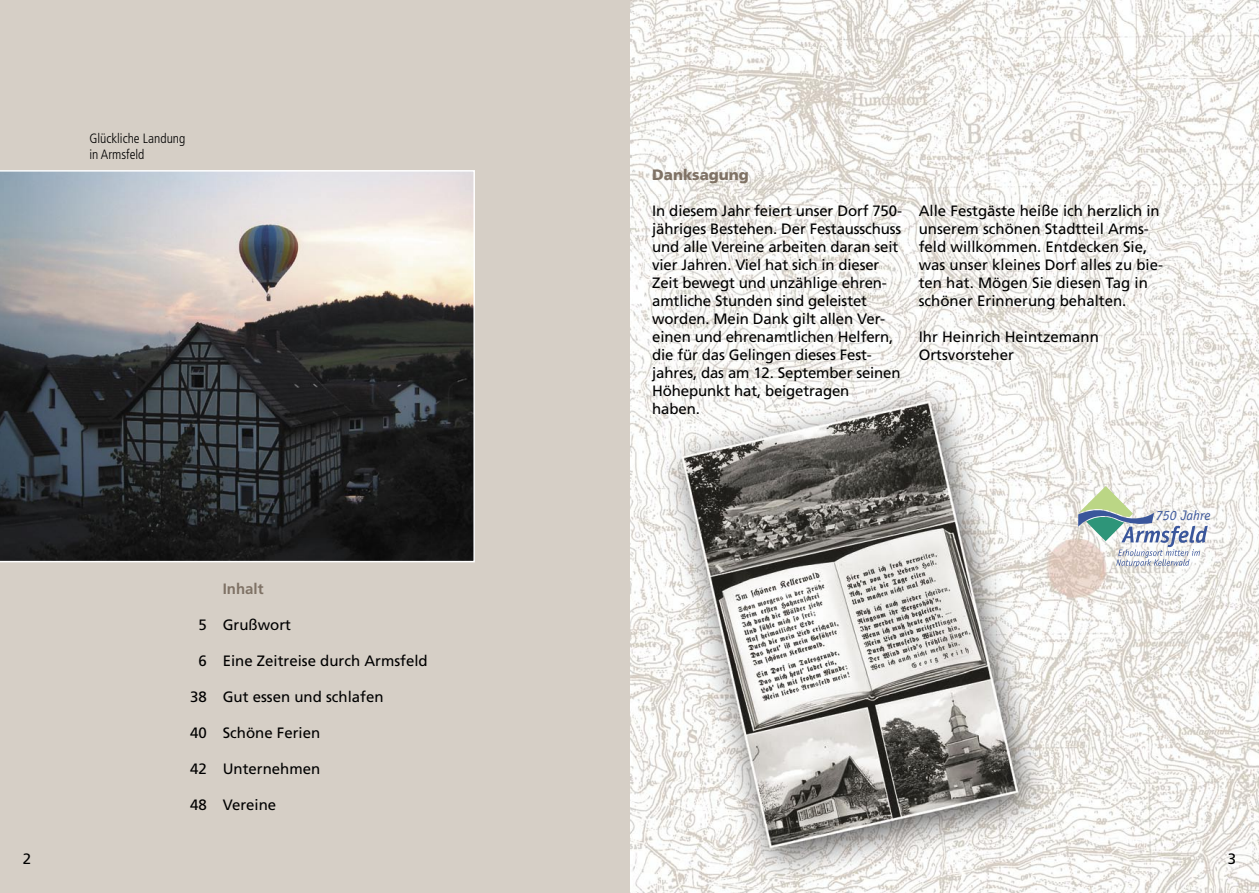
<style>
.page{position:relative;width:1259px;height:893px;background:#fff}
.page>*{position:absolute;margin:0;border:0;box-sizing:border-box;transform-origin:0 0}
.t1{font:15px/18px "Frutiger";letter-spacing:-.01em;color:#000}
.t2{font:900 15px "Frutiger";color:#7f7265}
.t3{font:700 15px "Frutiger";color:#7f7265}
.t4{font:italic 13.8px "Officina Sans";color:#3a569b}
.t5{font:300 condensed 13.5px/16.2px "Frutiger";color:#000}
</style>
<div class="page">
<img style="left:629px;top:0;width:630px;height:893px">
<div style="left:0;top:0;width:629px;height:893px;background:#d6cfc6"></div>
<svg style="left:0;top:170px;width:475px;height:392px;background:#686869"></svg>
<svg style="left:1078px;top:486px;width:129px;height:81px"></svg>
<p class="t5" style="left:89px;top:131px;width:97px">Glückliche Landung in Armsfeld</p>
<p class="t1" style="left:199px;top:616px;width:10px">5</p>
<p class="t1" style="left:199px;top:652px;width:10px">6</p>
<p class="t1" style="left:190px;top:688px;width:18px">38</p>
<p class="t1" style="left:190px;top:724px;width:18px">40</p>
<p class="t1" style="left:190px;top:760px;width:18px">42</p>
<p class="t1" style="left:190px;top:796px;width:18px">48</p>
<p class="t3" style="left:223px;top:580px;width:42px">Inhalt</p>
<p class="t1" style="left:223px;top:616px;width:70px">Grußwort</p>
<p class="t1" style="left:223px;top:652px;width:207px">Eine Zeitreise durch Armsfeld</p>
<p class="t1" style="left:223px;top:688px;width:162px">Gut essen und schlafen</p>
<p class="t1" style="left:223px;top:724px;width:99px">Schöne Ferien</p>
<p class="t1" style="left:223px;top:760px;width:99px">Unternehmen</p>
<p class="t1" style="left:223px;top:796px;width:55px">Vereine</p>
<p class="t2" style="left:652px;top:166px;width:98px">Danksagung</p>
<p class="t1" style="left:652px;top:202px;width:251px">In diesem Jahr feiert unser Dorf 750- jähriges Bestehen. Der Festausschuss und alle Vereine arbeiten daran seit vier Jahren. Viel hat sich in dieser<br>Zeit bewegt und unzählige ehren&shy;amtliche Stunden sind geleistet worden. Mein Dank gilt allen Ver&shy;einen und ehrenamtlichen Helfern, die für das Gelingen dieses Fest&shy;jahres, das am 12. September seinen<br>Höhepunkt hat, beigetragen<br>haben.</p>
<p class="t1" style="left:919px;top:202px;width:246px">Alle Festgäste heiße ich herzlich in unserem schönen Stadtteil Arms&shy;feld willkommen. Entdecken Sie, was unser kleines Dorf alles zu bie&shy;ten hat. Mögen Sie diesen Tag in schöner Erinnerung behalten.</p>
<p class="t1" style="left:919px;top:328px;width:182px">Ihr Heinrich Heintzemann<br>Ortsvorsteher</p>
<p class="t4" style="left:1155px;top:507px;width:56px">750 Jahre</p>
<p class="t1" style="left:23px;top:850px;width:10px">2</p>
<p class="t1" style="left:1227px;top:850px;width:10px">3</p>
</div>
